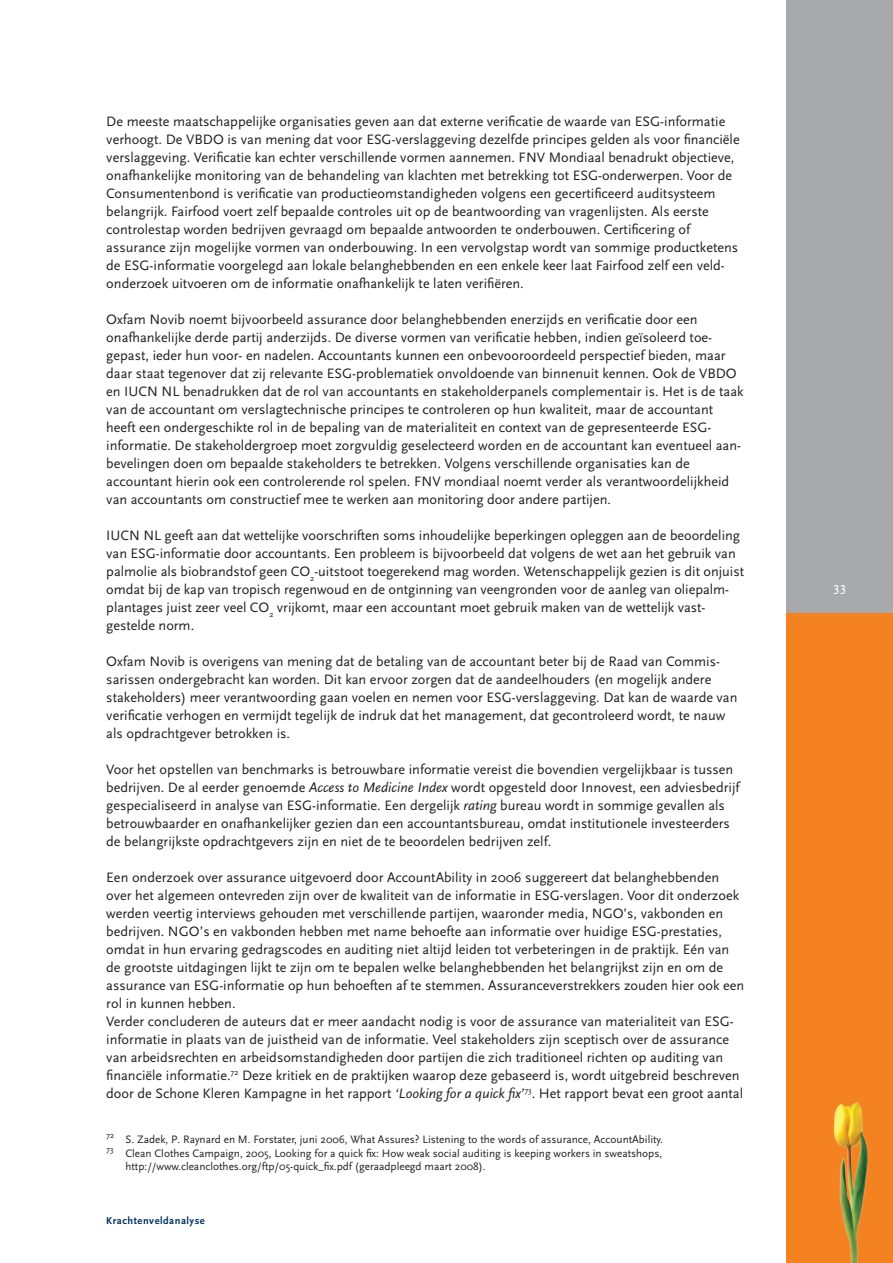
<style>
.page{position:relative;width:893px;height:1263px;background:#fff}
.page>*{position:absolute;margin:0;border:0;box-sizing:border-box;transform-origin:0 0}
.t1{font:14.25px/18px "Scala Sans";color:#231f20}
.t2{font:13.5px "Scala Sans Caps";color:#fff}
.t3{font:11.25px "Scala Sans";color:#231f20}
.t4{font:700 10.5px "Scala Sans";letter-spacing:.05em;color:#003163}
.s1{font-style:italic}
</style>
<div class="page">
<div style="left:787px;top:612px;width:106px;height:651px;background:#f58220"></div>
<img style="left:833px;top:1102px;width:36px;height:161px">
<div style="left:787px;top:0;width:106px;height:612px;background:#a8a9ad"></div>
<p class="t1" style="left:106px;top:113px;width:635px">De meeste maatschappelijke organisaties geven aan dat externe verificatie de waarde van ESG-informatie verhoogt. De VBDO is van mening dat voor ESG-verslaggeving dezelfde principes gelden als voor financiële verslaggeving. Verificatie kan echter verschillende vormen aannemen. FNV Mondiaal benadrukt objectieve, onafhankelijke monitoring van de behandeling van klachten met betrekking tot ESG-onderwerpen. Voor de Consumentenbond is verificatie van productieomstandigheden volgens een gecertificeerd auditsysteem belangrijk. Fairfood voert zelf bepaalde controles uit op de beantwoording van vragenlijsten. Als eerste controlestap worden bedrijven gevraagd om bepaalde antwoorden te onderbouwen. Certificering of assurance zijn mogelijke vormen van onderbouwing. In een vervolgstap wordt van sommige productketens de ESG-informatie voorgelegd aan lokale belanghebbenden en een enkele keer laat Fairfood zelf een veld&shy;onderzoek uitvoeren om de informatie onafhankelijk te laten verifiëren.</p>
<p class="t1" style="left:106px;top:311px;width:639px">Oxfam Novib noemt bijvoorbeeld assurance door belanghebbenden enerzijds en verificatie door een onafhankelijke derde partij anderzijds. De diverse vormen van verificatie hebben, indien geïsoleerd toe&shy;gepast, ieder hun voor- en nadelen. Accountants kunnen een onbevooroordeeld perspectief bieden, maar daar staat tegenover dat zij relevante ESG-problematiek onvoldoende van binnenuit kennen. Ook de VBDO en IUCN NL benadrukken dat de rol van accountants en stakeholderpanels complementair is. Het is de taak van de accountant om verslagtechnische principes te controleren op hun kwaliteit, maar de accountant heeft een ondergeschikte rol in de bepaling van de materialiteit en context van de gepresenteerde ESG&shy;informatie. De stakeholdergroep moet zorgvuldig geselecteerd worden en de accountant kan eventueel aan&shy;bevelingen doen om bepaalde stakeholders te betrekken. Volgens verschillende organisaties kan de accountant hierin ook een controlerende rol spelen. FNV mondiaal noemt verder als verantwoordelijkheid van accountants om constructief mee te werken aan monitoring door andere partijen.</p>
<p class="t1" style="left:106px;top:527px;width:639px">IUCN NL geeft aan dat wettelijke voorschriften soms inhoudelijke beperkingen opleggen aan de beoordeling van ESG-informatie door accountants. Een probleem is bijvoorbeeld dat volgens de wet aan het gebruik van palmolie als biobrandstof geen CO<sub>2</sub>-uitstoot toegerekend mag worden. Wetenschappelijk gezien is dit onjuist omdat bij de kap van tropisch regenwoud en de ontginning van veengronden voor de aanleg van oliepalm&shy;plantages juist zeer veel CO<sub>2</sub> vrijkomt, maar een accountant moet gebruik maken van de wettelijk vast&shy;gestelde norm.</p>
<p class="t1" style="left:106px;top:653px;width:633px">Oxfam Novib is overigens van mening dat de betaling van de accountant beter bij de Raad van Commis&shy;sarissen ondergebracht kan worden. Dit kan ervoor zorgen dat de aandeelhouders (en mogelijk andere stakeholders) meer verantwoording gaan voelen en nemen voor ESG-verslaggeving. Dat kan de waarde van verificatie verhogen en vermijdt tegelijk de indruk dat het management, dat gecontroleerd wordt, te nauw als opdrachtgever betrokken is.</p>
<p class="t1" style="left:106px;top:761px;width:635px">Voor het opstellen van benchmarks is betrouwbare informatie vereist die bovendien vergelijkbaar is tussen bedrijven. De al eerder genoemde <span class="s1">Access to Medicine Index</span> wordt opgesteld door Innovest, een adviesbedrijf gespecialiseerd in analyse van ESG-informatie. Een dergelijk <span class="s1">rating</span> bureau wordt in sommige gevallen als betrouwbaarder en onafhankelijker gezien dan een accountantsbureau, omdat institutionele investeerders de belangrijkste opdrachtgevers zijn en niet de te beoordelen bedrijven zelf.</p>
<p class="t1" style="left:106px;top:869px;width:639px">Een onderzoek over assurance uitgevoerd door AccountAbility in 2006 suggereert dat belanghebbenden over het algemeen ontevreden zijn over de kwaliteit van de informatie in ESG-verslagen. Voor dit onderzoek werden veertig interviews gehouden met verschillende partijen, waaronder media, NGO’s, vakbonden en bedrijven. NGO’s en vakbonden hebben met name behoefte aan informatie over huidige ESG-prestaties, omdat in hun ervaring gedragscodes en auditing niet altijd leiden tot verbeteringen in de praktijk. Eén van de grootste uitdagingen lijkt te zijn om te bepalen welke belanghebbenden het belangrijkst zijn en om de assurance van ESG-informatie op hun behoeften af te stemmen. Assuranceverstrekkers zouden hier ook een rol in kunnen hebben.<br>Verder concluderen de auteurs dat er meer aandacht nodig is voor de assurance van materialiteit van ESG&shy;informatie in plaats van de juistheid van de informatie. Veel stakeholders zijn sceptisch over de assurance van arbeidsrechten en arbeidsomstandigheden door partijen die zich traditioneel richten op auditing van financiële informatie.<sup>72</sup> Deze kritiek en de praktijken waarop deze gebaseerd is, wordt uitgebreid beschreven door de Schone Kleren Kampagne in het rapport <span class="s1">‘Looking for a quick fix’</span><sup>73</sup>. Het rapport bevat een groot aantal</p>
<p class="t3" style="left:106px;top:1133px;width:558px"><sup>72</sup> S. Zadek, P. Raynard en M. Forstater, juni 2006, What Assures? Listening to the words of assurance, AccountAbility.</p>
<p class="t3" style="left:106px;top:1147px;width:557px"><sup>73</sup> Clean Clothes Campaign, 2005, Looking for a quick fix: How weak social auditing is keeping workers in sweatshops,</p>
<p class="t3" style="left:125px;top:1160px;width:362px">http://www.cleanclothes.org/ftp/05-quick_fix.pdf (geraadpleegd maart 2008).</p>
<p class="t4" style="left:106px;top:1215px;width:100px">Krachtenveldanalyse</p>
<p class="t2" style="left:833px;top:582px;width:15px">33</p>
</div>
